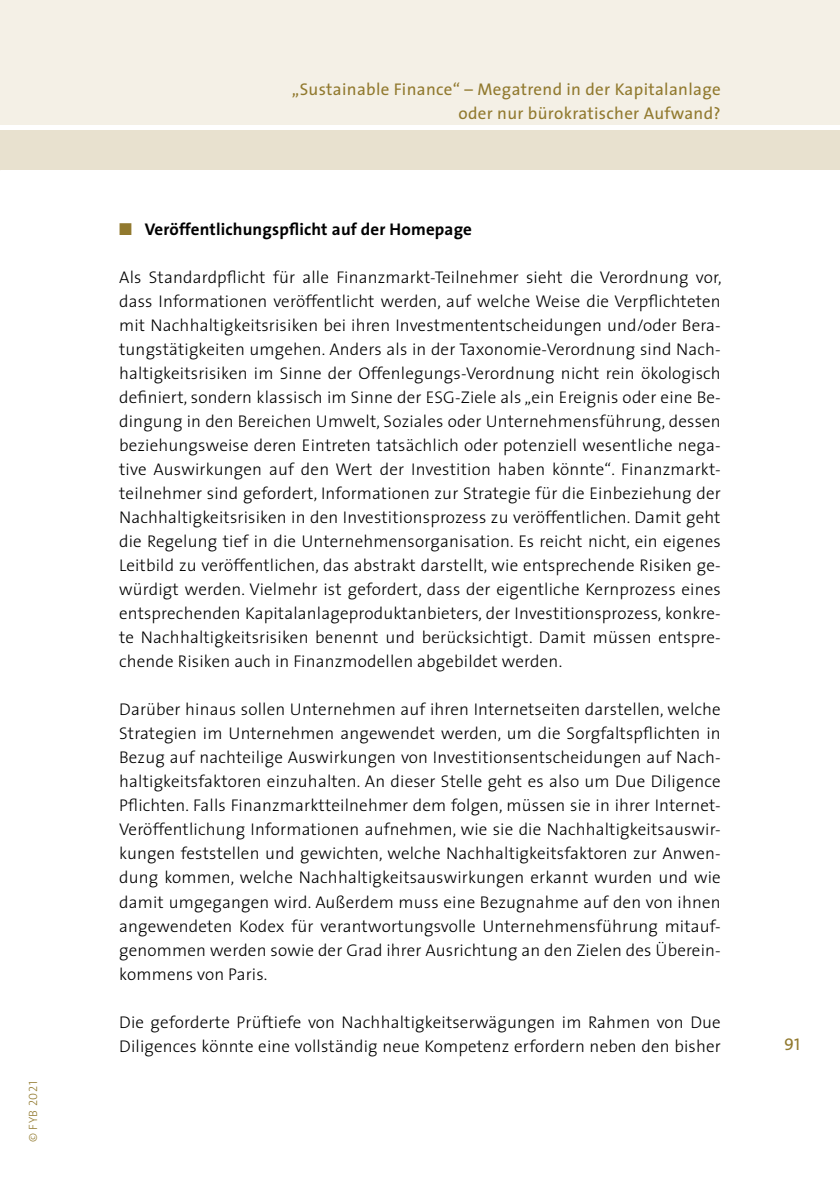
<style>
.page{position:relative;width:840px;height:1191px;background:#fff}
.page>*{position:absolute;margin:0;border:0;box-sizing:border-box;transform-origin:0 0}
.t1{font:300 17px/24px "The Sans";letter-spacing:.01em;color:#000;text-align:justify}
.t2{font:17px/24px "The Sans";letter-spacing:.02em;color:#91792e;text-align:right}
.t3{font:700 17px "The Sans";letter-spacing:.01em;color:#000}
.t4{font:17px "The Sans Caps";color:#91792e}
.t5{font:12px "The Sans Light Caps";letter-spacing:.05em;color:#91792e}
.s1{font-family:"The Sans";font-weight:300}
.s2{color:#91792e}
</style>
<div class="page">
<div style="left:0;top:0;width:839px;height:125px;background:#f4f0e6"></div>
<div style="left:0;top:130px;width:839px;height:40px;background:#e8e1cf"></div>
<p class="t5" style="left:23px;top:1142px;width:63px;rotate:-90deg"><span class="s1">©</span> FYB 2021</p>
<p class="t2" style="left:292px;top:76px;width:430px">„Sustainable Finance“ – Megatrend in der Kapitalanlage oder nur bürokratischer Aufwand?</p>
<p class="t3" style="left:119px;top:215px;width:354px"><span class="s2">■</span> Veröffentlichungspflicht auf der Homepage</p>
<p class="t1" style="left:119px;top:265px;width:603px">Als Standardpflicht für alle Finanzmarkt-Teilnehmer sieht die Verordnung vor, dass Informationen veröffentlicht werden, auf welche Weise die Verpflichteten mit Nachhaltigkeitsrisiken bei ihren Investmententscheidungen und/oder Bera&shy;tungstätigkeiten umgehen. Anders als in der Taxonomie-Verordnung sind Nach&shy;haltigkeitsrisiken im Sinne der Offenlegungs-Verordnung nicht rein ökologisch definiert, sondern klassisch im Sinne der ESG-Ziele als „ein Ereignis oder eine Be&shy;dingung in den Bereichen Umwelt, Soziales oder Unternehmensführung, dessen beziehungsweise deren Eintreten tatsächlich oder potenziell wesentliche nega&shy;tive Auswirkungen auf den Wert der Investition haben könnte“. Finanzmarkt&shy;teilnehmer sind gefordert, Informationen zur Strategie für die Einbeziehung der Nachhaltigkeitsrisiken in den Investitionsprozess zu veröffentlichen. Damit geht die Regelung tief in die Unternehmensorganisation. Es reicht nicht, ein eigenes Leitbild zu veröffentlichen, das abstrakt darstellt, wie entsprechende Risiken ge&shy;würdigt werden. Vielmehr ist gefordert, dass der eigentliche Kernprozess eines entsprechenden Kapitalanlageproduktanbieters, der Investitionsprozess, konkre&shy;te Nachhaltigkeitsrisiken benennt und berücksichtigt. Damit müssen entspre&shy;chende Risiken auch in Finanzmodellen abgebildet werden.</p>
<p class="t1" style="left:119px;top:697px;width:602px">Darüber hinaus sollen Unternehmen auf ihren Internetseiten darstellen, welche Strategien im Unternehmen angewendet werden, um die Sorgfaltspflichten in Bezug auf nachteilige Auswirkungen von Investitionsentscheidungen auf Nach&shy;haltigkeitsfaktoren einzuhalten. An dieser Stelle geht es also um Due Diligence Pflichten. Falls Finanzmarktteilnehmer dem folgen, müssen sie in ihrer Internet-Veröffentlichung Informationen aufnehmen, wie sie die Nachhaltigkeitsauswir&shy;kungen feststellen und gewichten, welche Nachhaltigkeitsfaktoren zur Anwen&shy;dung kommen, welche Nachhaltigkeitsauswirkungen erkannt wurden und wie damit umgegangen wird. Außerdem muss eine Bezugnahme auf den von ihnen angewendeten Kodex für verantwortungsvolle Unternehmensführung mitauf&shy;genommen werden sowie der Grad ihrer Ausrichtung an den Zielen des Überein&shy;kommens von Paris.</p>
<p class="t1" style="left:119px;top:1009px;width:602px">Die geforderte Prüftiefe von Nachhaltigkeitserwägungen im Rahmen von Due<br>Diligences könnte eine vollständig neue Kompetenz erfordern neben den bisher</p>
<p class="t4" style="left:783px;top:1029px;width:18px">91</p>
</div>
